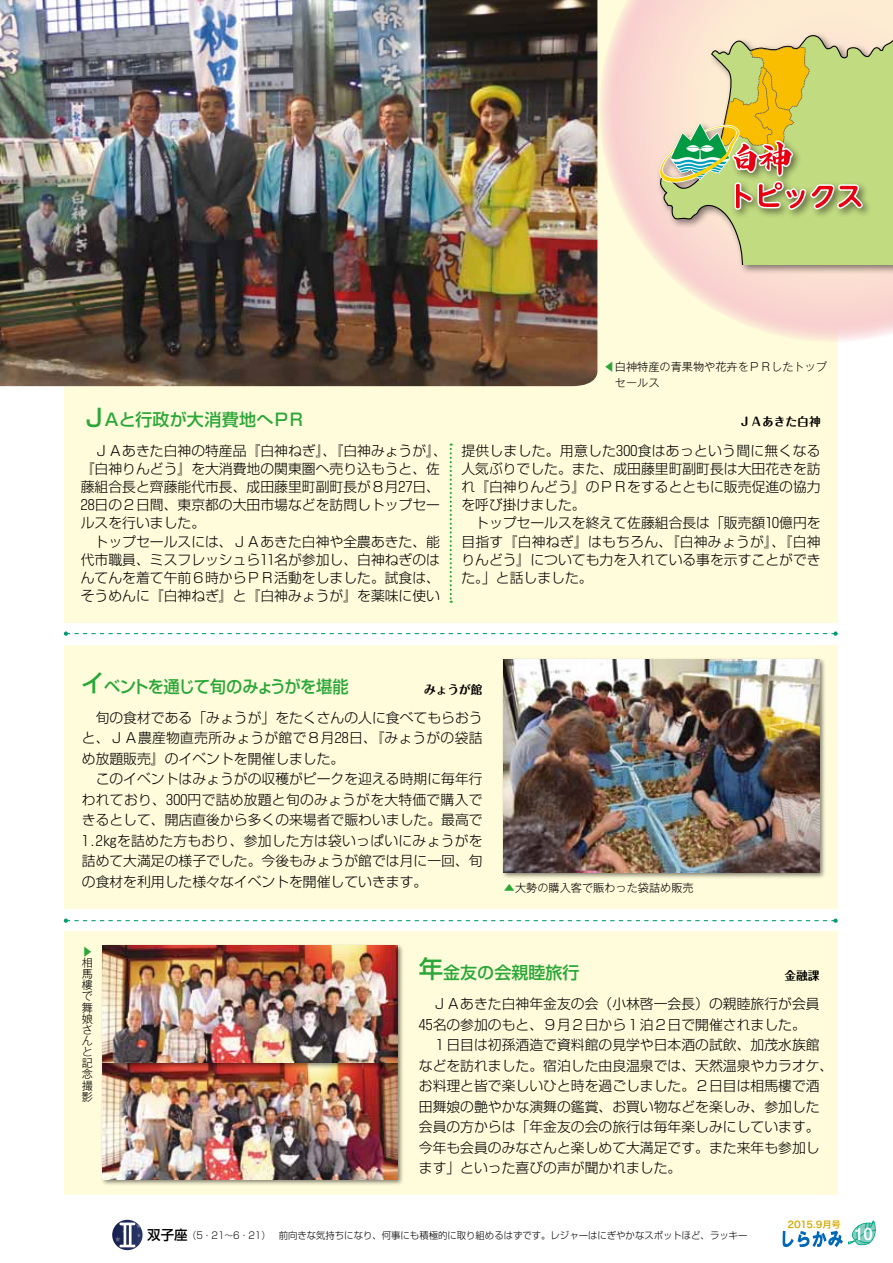
<style>
.page{position:relative;width:893px;height:1263px;background:#fff}
.page>*{position:absolute;margin:0;border:0;box-sizing:border-box;transform-origin:0 0}
.t1{font:500 16.95px "Shin Go Pr 6 N";letter-spacing:-.005em;color:#2aa738}
.t2{font:500 16.95px "Shin Go Pr 6 N";letter-spacing:-.04em;color:#2aa738;scale:.96 1}
.t3{font:700 14.85px "Capie N Std De";color:#fff}
.t4{font:300 13.8px/20.4px "Shin Go Pr 6 N";color:#000}
.t5{font:700 11.7px "Maru Fo Pro";color:#000}
.t6{font:300 11.1px/11.1px "Gothic MB101 Pr 6 N";color:#000}
.t7{font:300 11.1px "Gothic MB101 Pr 6 N";color:#2aa738}
.t8{font:300 9.6px "Shin Go Pr 6 N";color:#000;scale:.9 1}
.t9{font:9.3px "Hira Sans Old Std W6";letter-spacing:-.025em;color:#d4a900}
.s1{color:#2aa738}
.s2{font-size:24.45px}
.s3{font-weight:500;font-size:13.5px}
</style>
<div class="page">
<div style="left:64px;top:645px;width:774px;height:264px;background:#fffcdb"></div>
<div style="left:64px;top:931px;width:774px;height:264px;background:#fffcdb"></div>
<div style="left:64px;top:0;width:774px;height:622px;background:#fffcdb"></div>
<svg style="left:64px;top:918px;width:774px;height:5px"></svg>
<svg style="left:64px;top:631px;width:774px;height:5px"></svg>
<svg style="left:600px;top:0;width:293px;height:341px"></svg>
<div style="left:655px;top:21px;width:238px;height:254px;background:#000;opacity:.5"></div>
<svg style="left:660px;top:25px;width:233px;height:240px;background:#d5d99f"></svg>
<div style="left:729px;top:137px;width:144px;height:83px;background:#000;opacity:.5"></div>
<svg style="left:659px;top:42px;width:204px;height:168px;background:#cec77d"></svg>
<div style="left:501px;top:657px;width:325px;height:222px;background:#000;opacity:.5"></div>
<img style="left:504px;top:659px;width:316px;height:213px">
<img style="left:0;top:0;width:597px;height:386px">
<svg style="left:450px;top:444px;width:2px;height:159px"></svg>
<div style="left:100px;top:1060px;width:304px;height:126px;background:#000;opacity:.5"></div>
<img style="left:103px;top:1070px;width:295px;height:109px">
<div style="left:100px;top:943px;width:304px;height:127px;background:#000;opacity:.5"></div>
<svg style="left:112px;top:1220px;width:31px;height:30px"></svg>
<svg style="left:112px;top:1222px;width:29px;height:25px"></svg>
<svg style="left:782px;top:1220px;width:94px;height:28px"></svg>
<p class="t6" style="left:615px;top:358px;width:214px;line-height:15.5px;text-indent:-11px"><span class="s1">◀</span>白神特産の青果物や花卉をＰＲしたトップセールス</p>
<p class="t1" style="left:82px;top:405px;width:224px"><span class="s2">Ｊ</span>Ａと行政が大消費地へＰＲ</p>
<p class="t5" style="left:739px;top:412px;width:83px">ＪＡあきた白神</p>
<p class="t4" style="left:81px;top:440px;width:361px;line-height:18.1px">　ＪＡあきた白神の特産品『白神ねぎ』、『白神みょうが』、『白神りんどう』を大消費地の関東圏へ売り込もうと、佐藤組合長と齊藤能代市長、成田藤里町副町長が８月２７日、<br>２８日の２日間、東京都の大田市場などを訪問しトップセールスを行いました。<br>　トップセールスには、ＪＡあきた白神や全農あきた、能代市職員、ミスフレッシュら１１名が参加し、白神ねぎのはんてんを着て午前６時からＰＲ活動をしました。試食は、そうめんに『白神ねぎ』と『白神みょうが』を薬味に使い</p>
<p class="t4" style="left:461px;top:440px;width:361px;line-height:18.1px">提供しました。用意した３００食はあっという間に無くなる人気ぶりでした。また、成田藤里町副町長は大田花きを訪れ『白神りんどう』のＰＲをするとともに販売促進の協力を呼び掛けました。<br>　トップセールスを終えて佐藤組合長は「販売額１０億円を目指す『白神ねぎ』はもちろん、『白神みょうが』、『白神りんどう』についても力を入れている事を示すことができた。」と話しました。</p>
<p class="t2" style="left:81px;top:672px;width:280px"><span class="s2">イ</span>ベントを通じて旬のみょうがを堪能</p>
<p class="t4" style="left:82px;top:706px;width:402px">　旬の食材である「みょうが」をたくさんの人に食べてもらおうと、ＪＡ農産物直売所みょうが館で８月２８日、『みょうがの袋詰め放題販売』のイベントを開催しました。<br>　このイベントはみょうがの収穫がピークを迎える時期に毎年行われており、３００円で詰め放題と旬のみょうがを大特価で購入できるとして、開店直後から多くの来場者で賑わいました。最高で<br>１.２㎏を詰めた方もおり、参加した方は袋いっぱいにみょうがを詰めて大満足の様子でした。今後もみょうが館では月に一回、旬の食材を利用した様々なイベントを開催していきます。</p>
<p class="t5" style="left:424px;top:680px;width:60px">みょうが館</p>
<p class="t6" style="left:504px;top:881px;width:191px"><span class="s1">▲</span>大勢の購入客で賑わった袋詰め販売</p>
<p class="t7" style="left:82px;top:942px;width:11px">▶</p>
<p class="t6" style="left:82px;top:956px;width:12px;text-align:justify">相馬樓で舞娘さんと記念撮影</p>
<p class="t1" style="left:419px;top:959px;width:162px"><span class="s2">年</span>金友の会親睦旅行</p>
<p class="t4" style="left:419px;top:993px;width:416px">　ＪＡあきた白神年金友の会（小林啓一会長）の親睦旅行が会員<br>４５名の参加のもと、９月２日から１泊２日で開催されました。<br>　１日目は初孫酒造で資料館の見学や日本酒の試飲、加茂水族館などを訪れました。宿泊した由良温泉では、天然温泉やカラオケ、お料理と皆で楽しいひと時を過ごしました。２日目は相馬樓で酒田舞娘の艶やかな演舞の鑑賞、お買い物などを楽しみ、参加した会員の方からは「年金友の会の旅行は毎年楽しみにしています。今年も会員のみなさんと楽しめて大満足です。また来年も参加します」といった喜びの声が聞かれました。</p>
<p class="t5" style="left:784px;top:966px;width:37px">金融課</p>
<p class="t8" style="left:147px;top:1227px;width:668px"><span class="s3">双子座</span>（5・21〜6・21）　前向きな気持ちになり、何事にも積極的に取り組めるはずです。レジャーはにぎやかなスポットほど、ラッキー</p>
<p class="t9" style="left:787px;top:1217px;width:55px">2015.9月号</p>
<p class="t3" style="left:854px;top:1223px;width:20px">10</p>
</div>
